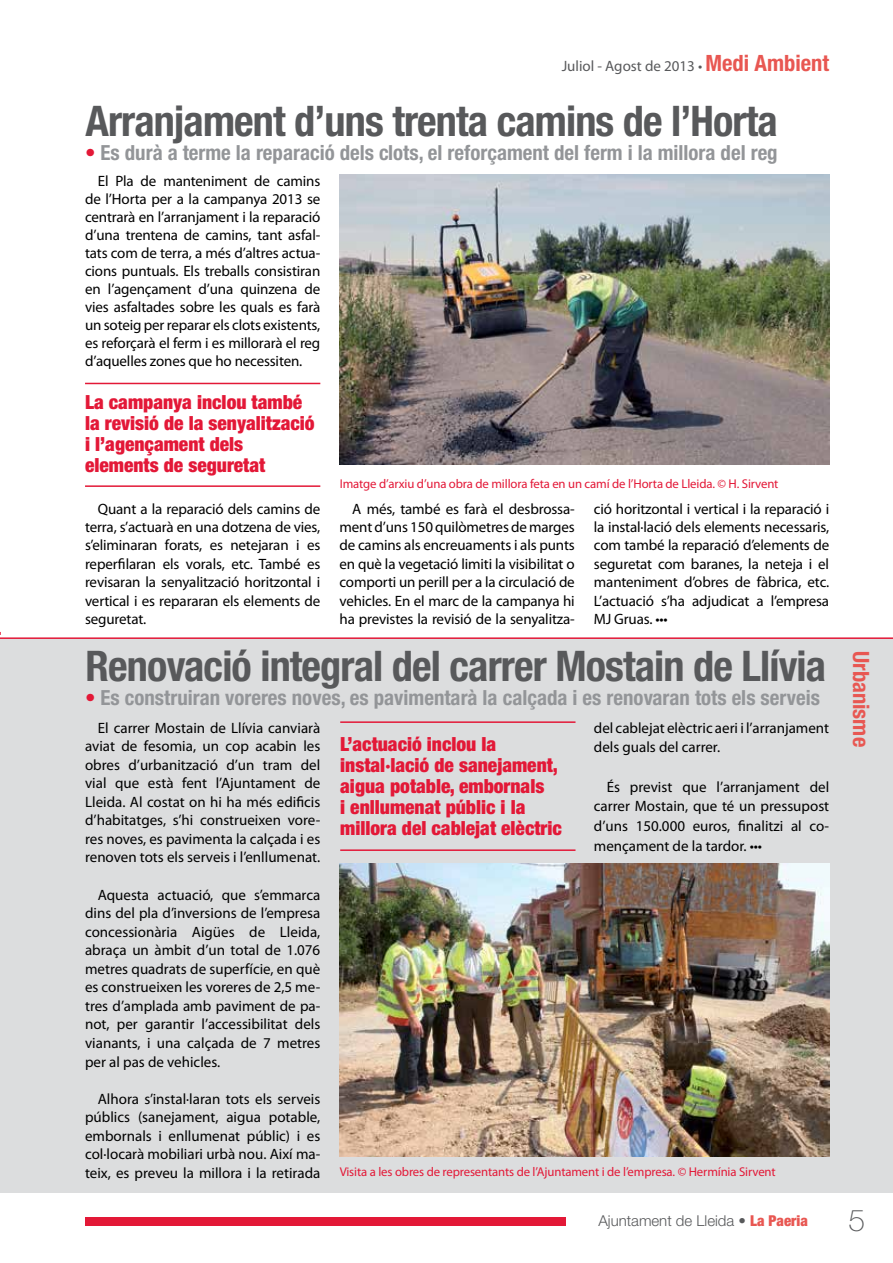
<style>
.page{position:relative;width:893px;height:1263px;background:#fff}
.page>*{position:absolute;margin:0;border:0;box-sizing:border-box;transform-origin:0 0}
.t1{font:700 condensed 42.3px "Helvetica Neue LT Std";letter-spacing:-.02em;color:#58595b}
.t2{font:100 30px "Helvetica Neue LT Std";color:#58595b}
.t3{font:700 condensed 22.5px "Helvetica Neue LT Std";color:#e85752}
.t4{font:700 condensed 20.85px "Helvetica Neue LT Std";color:#939598}
.t5{font:900 condensed 19.5px/21px "Helvetica Neue LT Std";color:#e31837}
.t6{font:15px/18.6px "Myriad Pro";letter-spacing:-.005em;color:#000;text-align:justify}
.t7{font:15px "Myriad Pro";color:#58595b}
.t8{font:300 15px "Helvetica Neue LT Std";color:#58595b}
.t9{font:12.75px "Myriad Pro";letter-spacing:-.01em;color:#e31837}
.s1{font-family:"Helvetica Neue LT Std";font-weight:700;font-stretch:condensed;font-size:22.5px;color:#e85752}
.s2{font-size:21px;color:#e31837}
.s3{font-weight:500}
.s4{font-weight:900;font-stretch:condensed;color:#e85752}
</style>
<div class="page">
<div style="left:85px;top:1217px;width:481px;height:9px;background:#e31837"></div>
<div style="left:1px;top:638px;width:892px;height:555px;background:#dcddde"></div>
<hr style="left:0;top:637px;width:893px;height:2px;background:#e31837">
<hr style="left:85px;top:485px;width:235px;height:2px;background:#e31837">
<hr style="left:340px;top:849px;width:235px;height:2px;background:#e31837">
<hr style="left:85px;top:383px;width:235px;height:1px;background:#e31837">
<hr style="left:340px;top:721px;width:235px;height:2px;background:#e31837">
<img style="left:339px;top:174px;width:490px;height:291px">
<img style="left:339px;top:863px;width:490px;height:294px">
<p class="t7" style="left:562px;top:57px;width:269px">Juliol - Agost de 2013 • <span class="s1">Medi Ambient</span></p>
<h1 class="t1" style="left:85px;top:96px;width:694px">Arranjament d’uns trenta camins de l’Horta</h1>
<h3 class="t4" style="left:85px;top:140px;width:694px"><span class="s2">•</span> Es durà a terme la reparació dels clots, el reforçament del ferm i la millora del reg</h3>
<p class="t6" style="left:85px;top:171px;width:237px;line-height:18px;text-indent:13px">El Pla de manteniment de camins de l’Horta per a la campanya 2013 se centrarà en l’arranjament i la reparació d’una trentena de camins, tant asfal&shy;tats com de terra, a més d’altres actua&shy;cions puntuals. Els treballs consistiran en l’agençament d’una quinzena de vies asfaltades sobre les quals es farà un soteig per reparar els clots existents, es reforçarà el ferm i es millorarà el reg d’aquelles zones que ho necessiten.</p>
<h3 class="t5" style="left:85px;top:391px;width:231px">La campanya inclou també la revisió de la senyalització i l’agençament dels elements de seguretat</h3>
<p class="t9" style="left:340px;top:475px;width:440px">Imatge d’arxiu d’una obra de millora feta en un camí de l’Horta de Lleida. © H. Sirvent</p>
<p class="t6" style="left:85px;top:499px;width:237px;text-indent:13px">Quant a la reparació dels camins de terra, s’actuarà en una dotzena de vies, s’eliminaran forats, es netejaran i es reperfilaran els vorals, etc. També es revisaran la senyalització horitzontal i vertical i es repararan els elements de seguretat.</p>
<p class="t6" style="left:339px;top:499px;width:237px;text-indent:13px">A més, també es farà el desbrossa&shy;ment d’uns 150 quilòmetres de marges de camins als encreuaments i als punts en què la vegetació limiti la visibilitat o comporti un perill per a la circulació de vehicles. En el marc de la campanya hi ha previstes la revisió de la senyalitza-</p>
<p class="t6" style="left:594px;top:499px;width:237px">ció horitzontal i vertical i la reparació i la instal·lació dels elements necessaris, com també la reparació d’elements de seguretat com baranes, la neteja i el manteniment d’obres de fàbrica, etc.<br>L’actuació s’ha adjudicat a l’empresa MJ Gruas. •••</p>
<h1 class="t1" style="left:85px;top:641px;width:742px">Renovació integral del carrer Mostain de Llívia</h1>
<h3 class="t4" style="left:85px;top:685px;width:736px"><span class="s2">•</span> Es construiran voreres noves, es pavimentarà la calçada i es renovaran tots els serveis</h3>
<p class="t6" style="left:85px;top:718px;width:237px;text-indent:13px">El carrer Mostain de Llívia canviarà aviat de fesomia, un cop acabin les obres d’urbanització d’un tram del vial que està fent l’Ajuntament de Lleida. Al costat on hi ha més edificis d’habitatges, s’hi construeixen vore&shy;res noves, es pavimenta la calçada i es renoven tots els serveis i l’enllumenat.</p>
<p class="t6" style="left:85px;top:885px;width:237px;text-indent:13px">Aquesta actuació, que s’emmarca dins del pla d’inversions de l’empresa concessionària Aigües de Lleida, abraça un àmbit d’un total de 1.076 metres quadrats de superfície, en què es construeixen les voreres de 2,5 me&shy;tres d’amplada amb paviment de pa&shy;not, per garantir l’accessibilitat dels vianants, i una calçada de 7 metres per al pas de vehicles.</p>
<p class="t6" style="left:85px;top:1089px;width:237px;text-indent:13px">Alhora s’instal·laran tots els serveis públics (sanejament, aigua potable, embornals i enllumenat públic) i es col·locarà mobiliari urbà nou. Així ma&shy;teix, es preveu la millora i la retirada</p>
<h3 class="t5" style="left:340px;top:733px;width:223px">L’actuació inclou la instal·lació de sanejament, aigua potable, embornals<br>i enllumenat públic i la millora del cablejat elèctric</h3>
<p class="t6" style="left:594px;top:717px;width:237px;line-height:19.6px">del cablejat elèctric aeri i l’arranjament dels guals del carrer.</p>
<p class="t6" style="left:594px;top:777px;width:237px;line-height:19.6px;text-indent:13px">És previst que l’arranjament del carrer Mostain, que té un pressupost d’uns 150.000 euros, finalitzi al co&shy;mençament de la tardor. •••</p>
<p class="t9" style="left:340px;top:1164px;width:438px">Visita a les obres de representants de l’Ajuntament i de l’empresa. © Hermínia Sirvent</p>
<h3 class="t3" style="left:875px;top:651px;width:97px;rotate:90deg">Urbanisme</h3>
<p class="t8" style="left:598px;top:1211px;width:211px">Ajuntament de Lleida <span class="s3">•</span> <span class="s4">La Paeria</span></p>
<h2 class="t2" style="left:848px;top:1203px;width:18px">5</h2>
</div>
